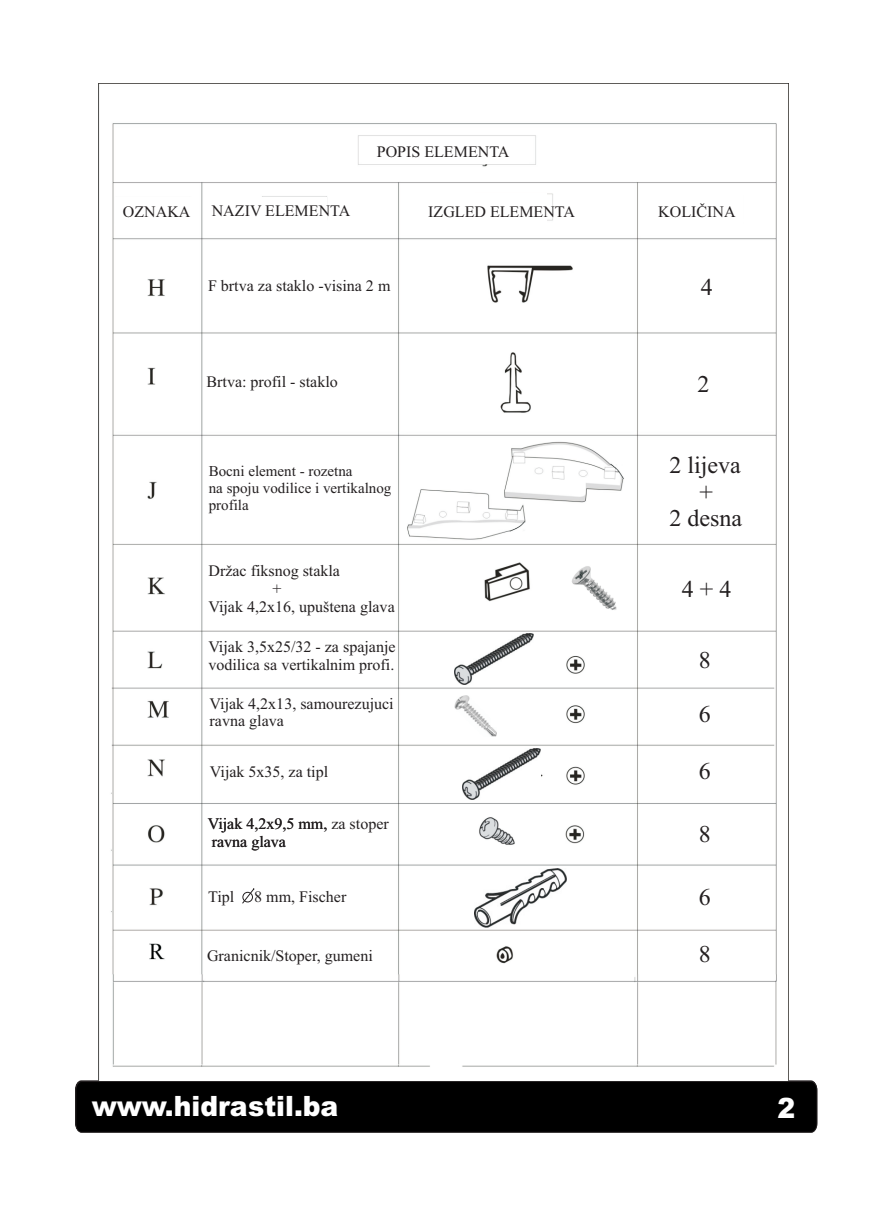
<style>
.page{position:relative;width:876px;height:1227px;background:#fff}
.page>*{position:absolute;margin:0;border:0;box-sizing:border-box;transform-origin:0 0}
.t1{font:900 28px "Arial";color:#fff;scale:.95 1}
.t2{font:24px/26.6px "Times New Roman";color:#231f20;text-align:center}
.t3{font:16px/17.8px "Times New Roman";color:#231f20}
.t4{font:15px/16.6px "Times New Roman";color:#231f20}
</style>
<div class="page">
<img style="left:99px;top:84px;width:678px;height:996px">
<div style="left:75px;top:1080px;width:742px;height:52px;background:#000"></div>
<svg style="left:429px;top:1062px;width:33px;height:10px"></svg>
<div style="left:362px;top:139px;width:167px;height:25px;background:#fff"></div>
<div style="left:115px;top:197px;width:80px;height:29px;background:#fff"></div>
<div style="left:259px;top:197px;width:67px;height:25px;background:#fff"></div>
<div style="left:459px;top:193px;width:87px;height:34px;background:#fff"></div>
<div style="left:641px;top:193px;width:101px;height:33px;background:#fff"></div>
<div style="left:206px;top:266px;width:179px;height:52px;background:#fff"></div>
<div style="left:205px;top:361px;width:179px;height:52px;background:#fff"></div>
<div style="left:210px;top:463px;width:179px;height:52px;background:#fff"></div>
<div style="left:208px;top:556px;width:179px;height:53px;background:#fff"></div>
<div style="left:207px;top:637px;width:179px;height:44px;background:#fff"></div>
<div style="left:208px;top:693px;width:179px;height:45px;background:#fff"></div>
<div style="left:207px;top:753px;width:179px;height:45px;background:#fff"></div>
<div style="left:206px;top:813px;width:179px;height:45px;background:#fff"></div>
<div style="left:207px;top:874px;width:179px;height:45px;background:#fff"></div>
<svg style="left:242px;top:888px;width:12px;height:16px"></svg>
<div style="left:520px;top:931px;width:32px;height:32px;background:#fff"></div>
<div style="left:206px;top:932px;width:179px;height:45px;background:#fff"></div>
<div style="left:681px;top:271px;width:49px;height:42px;background:#fff"></div>
<div style="left:678px;top:368px;width:49px;height:42px;background:#fff"></div>
<div style="left:680px;top:470px;width:49px;height:43px;background:#fff"></div>
<div style="left:678px;top:569px;width:49px;height:42px;background:#fff"></div>
<div style="left:679px;top:638px;width:49px;height:43px;background:#fff"></div>
<div style="left:682px;top:693px;width:48px;height:42px;background:#fff"></div>
<div style="left:680px;top:751px;width:49px;height:42px;background:#fff"></div>
<div style="left:678px;top:877px;width:49px;height:42px;background:#fff"></div>
<div style="left:678px;top:813px;width:49px;height:43px;background:#fff"></div>
<div style="left:678px;top:933px;width:49px;height:43px;background:#fff"></div>
<div style="left:677px;top:997px;width:49px;height:43px;background:#fff"></div>
<div style="left:203px;top:985px;width:183px;height:77px;background:#fff"></div>
<div style="left:416px;top:986px;width:183px;height:76px;background:#fff"></div>
<div style="left:453px;top:883px;width:30px;height:38px;background:#fff"></div>
<img style="left:474px;top:868px;width:92px;height:59px">
<div style="left:441px;top:758px;width:29px;height:38px;background:#fff"></div>
<img style="left:462px;top:748px;width:78px;height:51px">
<img style="left:454px;top:633px;width:79px;height:52px">
<div style="left:450px;top:816px;width:30px;height:38px;background:#fff"></div>
<img style="left:479px;top:816px;width:40px;height:30px">
<img style="left:570px;top:563px;width:48px;height:50px">
<img style="left:454px;top:695px;width:42px;height:41px">
<div style="left:491px;top:689px;width:30px;height:38px;background:#fff"></div>
<div style="left:133px;top:990px;width:43px;height:56px;background:#fff"></div>
<p class="t3" style="left:376px;top:144px;width:134px">POPIS ELEMENTA</p>
<p class="t3" style="left:123px;top:204px;width:69px">OZNAKA</p>
<p class="t3" style="left:212px;top:203px;width:140px">NAZIV ELEMENTA</p>
<p class="t3" style="left:428px;top:204px;width:148px">IZGLED ELEMENTA</p>
<p class="t3" style="left:658px;top:204px;width:79px">KOLICINA</p>
<p class="t3" style="left:208px;top:278px;width:184px">F brtva za staklo -visina 2 m</p>
<p class="t3" style="left:206px;top:374px;width:133px">Brtva: profil - staklo</p>
<p class="t4" style="left:209px;top:464px;width:184px">Bocni element - rozetna<br>na spoju vodilice i vertikalnog profila</p>
<p class="t3" style="left:208px;top:564px;width:133px">Držac fiksnog stakla</p>
<p class="t3" style="left:272px;top:581px;width:11px">+</p>
<p class="t3" style="left:208px;top:599px;width:188px">Vijak 4,2x16, upuštena glava</p>
<p class="t3" style="left:208px;top:639px;width:189px">Vijak 3,5x25/32 - za spajanje vodilica sa vertikalnim profi.</p>
<p class="t3" style="left:209px;top:696px;width:185px">Vijak 4,2x13, samourezujuci ravna glava</p>
<p class="t3" style="left:210px;top:764px;width:120px">Vijak 5x35, za tipl</p>
<p class="t3" style="left:208px;top:816px;width:182px">Vijak 4,2x9,5 mm, za stoper ravna glava</p>
<p class="t3" style="left:208px;top:889px;width:28px">Tipl</p>
<p class="t3" style="left:254px;top:889px;width:93px">8 mm, Fischer</p>
<p class="t3" style="left:207px;top:948px;width:167px">Granicnik/Stoper, gumeni</p>
<h2 class="t2" style="left:700px;top:276px;width:13px">4</h2>
<h2 class="t2" style="left:697px;top:373px;width:13px">2</h2>
<h2 class="t2" style="left:669px;top:454px;width:74px">2 lijeva +<br>2 desna</h2>
<h2 class="t2" style="left:681px;top:577px;width:51px">4 + 4</h2>
<h2 class="t2" style="left:698px;top:649px;width:13px">8</h2>
<h2 class="t2" style="left:698px;top:703px;width:13px">6</h2>
<h2 class="t2" style="left:698px;top:760px;width:13px">6</h2>
<h2 class="t2" style="left:698px;top:823px;width:13px">8</h2>
<h2 class="t2" style="left:698px;top:886px;width:13px">6</h2>
<h2 class="t2" style="left:698px;top:942px;width:13px">8</h2>
<h1 class="t1" style="left:91px;top:1095px;width:261px">www.hidrastil.ba</h1>
<h1 class="t1" style="left:777px;top:1097px;width:20px">2</h1>
</div>
